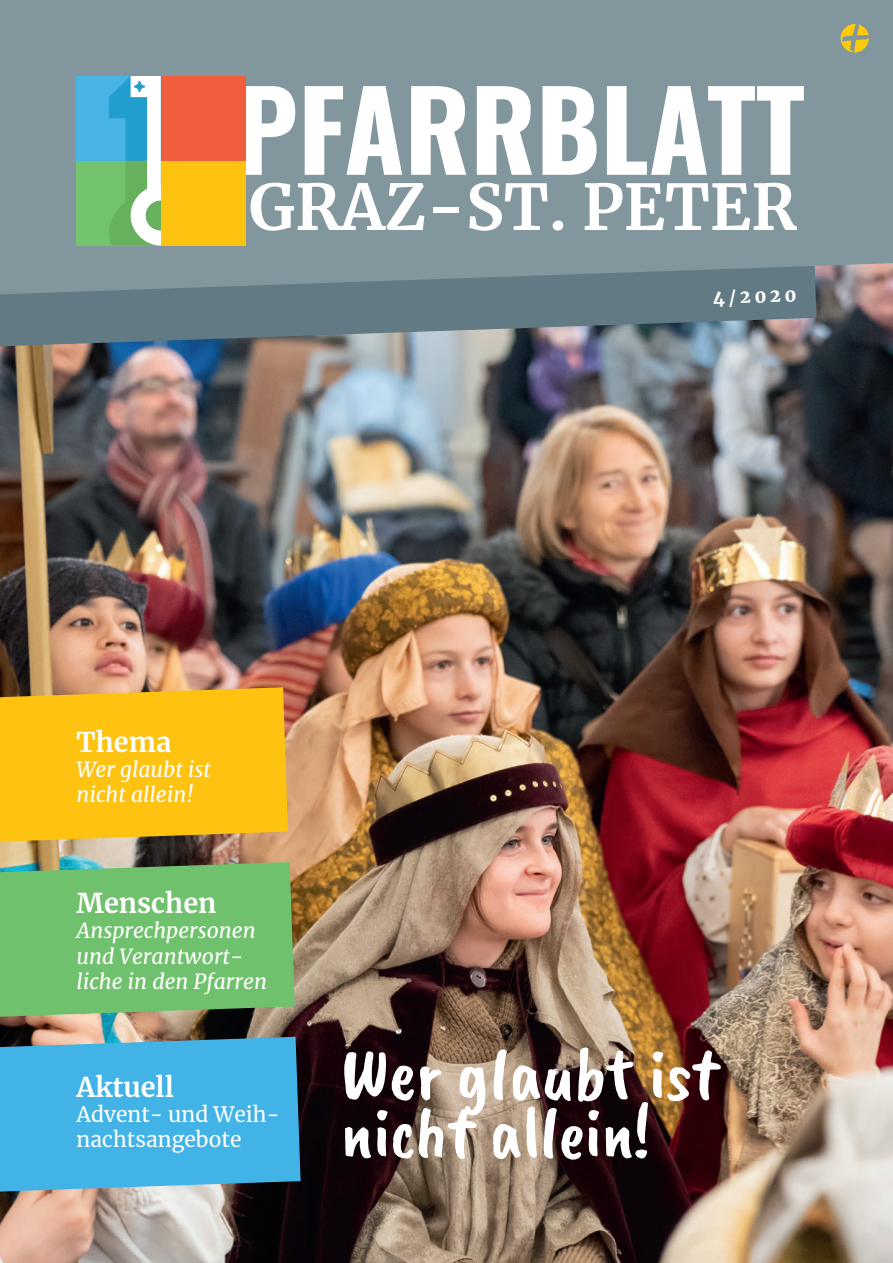
<style>
.page{position:relative;width:893px;height:1263px;background:#fff}
.page>*{position:absolute;margin:0;border:0;box-sizing:border-box;transform-origin:0 0}
.t1{font:700 109.5px "Oswald";color:#fff}
.t2{font:73.5px/58.5px "Caveat Brush";color:#fff}
.t3{font:700 63px "Merriweather";color:#fff}
.t4{font:700 27px "Merriweather";color:#fff}
.t5{font:italic 21px/25.2px "Merriweather";color:#fff}
.t6{font:21px/25.2px "Merriweather";color:#fff}
.t7{font:900 18px "Merriweather";color:#fff}
</style>
<div class="page">
<img style="left:0;top:295px;width:893px;height:968px">
<img style="left:0;top:295px;width:816px;height:56px">
<div style="left:0;top:0;width:893px;height:295px;background:#81969d"></div>
<div style="left:77px;top:77px;width:84px;height:84px;background:#47b4e4"></div>
<div style="left:77px;top:161px;width:84px;height:85px;background:#73c26d"></div>
<svg style="left:109px;top:77px;width:52px;height:169px"></svg>
<div style="left:161px;top:161px;width:85px;height:85px;background:#fec210"></div>
<div style="left:161px;top:77px;width:85px;height:84px;background:#f15e3d"></div>
<svg style="left:134px;top:81px;width:11px;height:11px"></svg>
<svg style="left:840px;top:24px;width:29px;height:29px"></svg>
<svg style="left:0;top:862px;width:295px;height:155px;background:#71bc6d"></svg>
<svg style="left:0;top:687px;width:288px;height:155px;background:#f7bc16"></svg>
<svg style="left:0;top:1037px;width:301px;height:154px;background:#45addc"></svg>
<h1 class="t1" style="left:236px;top:73px;width:571px">PFARRBLATT</h1>
<h3 class="t3" style="left:248px;top:163px;width:550px">GRAZ-ST. PETER</h3>
<p class="t7" style="left:712px;top:285px;width:85px;rotate:-2deg">4/2020</p>
<p class="t4" style="left:77px;top:723px;width:96px">Thema</p>
<p class="t5" style="left:77px;top:756px;width:136px">Wer glaubt ist nicht allein!</p>
<p class="t4" style="left:77px;top:885px;width:142px">Menschen</p>
<p class="t5" style="left:77px;top:918px;width:192px">Ansprechpersonen und Verantwort&shy;liche in den Pfarren</p>
<p class="t4" style="left:77px;top:1068px;width:99px">Aktuell</p>
<p class="t6" style="left:77px;top:1101px;width:205px">Advent- und Weih&shy;nachtsangebote</p>
<h2 class="t2" style="left:341px;top:1046px;width:378px">Wer glaubt ist nicht allein!</h2>
</div>
